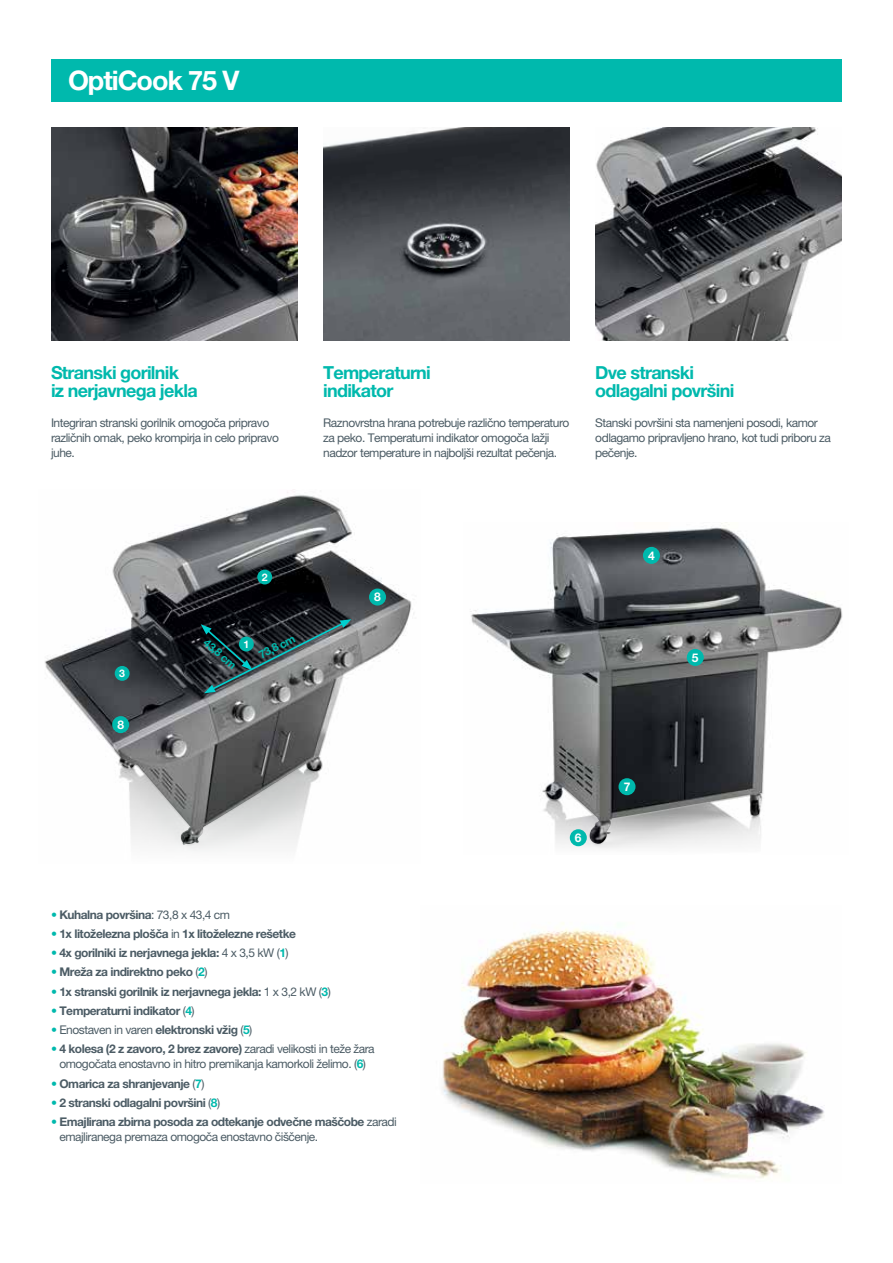
<style>
.page{position:relative;width:893px;height:1263px;background:#fff}
.page>*{position:absolute;margin:0;border:0;box-sizing:border-box;transform-origin:0 0}
.t1{font:700 27px "Helvetica Neue LT Pro";letter-spacing:-.04em;color:#fff}
.t2{font:700 18px/18px "Helvetica Neue LT Pro";letter-spacing:-.04em;color:#00b9ad}
.t3{font:12px/15px "Helvetica Neue LT Pro";letter-spacing:-.04em;color:#4c5c65}
.t4{font:700 12px "Helvetica Neue LT Pro";letter-spacing:-.04em;color:#4c5c65}
.t5{font:700 12px "Helvetica Neue LT Pro";color:#fff}
.t6{font:700 11.25px "Helvetica Neue LT Pro";color:#00b9ad}
.t7{font:700 10.5px "Helvetica Neue LT Pro";color:#fff}
.s1{color:#00b9ad}
.s2{font-weight:400}
.s3{font-weight:700;color:#00b9ad}
.s4{font-weight:700}
</style>
<div class="page">
<div style="left:51px;top:60px;width:791px;height:42px;background:#00b9ad"></div>
<img style="left:44px;top:489px;width:370px;height:362px">
<div style="left:115px;top:666px;width:15px;height:15px;background:#00b9ad;border-radius:50%"></div>
<svg style="left:201px;top:619px;width:150px;height:74px;background:#515e61"></svg>
<div style="left:369px;top:588px;width:17px;height:17px;background:#00b9ad;border-radius:50%"></div>
<div style="left:112px;top:716px;width:17px;height:17px;background:#00b9ad;border-radius:50%"></div>
<img style="left:473px;top:529px;width:368px;height:315px">
<div style="left:618px;top:778px;width:17px;height:17px;background:#00b9ad;border-radius:50%"></div>
<div style="left:570px;top:829px;width:17px;height:17px;background:#00b9ad;border-radius:50%"></div>
<div style="left:687px;top:649px;width:17px;height:17px;background:#00b9ad;border-radius:50%"></div>
<div style="left:643px;top:547px;width:17px;height:17px;background:#00b9ad;border-radius:50%"></div>
<img style="left:595px;top:128px;width:247px;height:212px">
<img style="left:323px;top:128px;width:247px;height:212px">
<img style="left:51px;top:128px;width:247px;height:212px">
<img style="left:442px;top:922px;width:383px;height:257px">
<div style="left:257px;top:570px;width:15px;height:14px;background:#00b9ad;border-radius:50%"></div>
<h1 class="t1" style="left:68px;top:64px;width:173px">OptiCook 75 V</h1>
<h2 class="t2" style="left:51px;top:363px;width:148px">Stranski gorilnik<br>iz nerjavnega jekla</h2>
<p class="t3" style="left:51px;top:415px;width:229px">Integriran stranski gorilnik omogoča pripravo različnih omak, peko krompirja in celo pripravo juhe.</p>
<h2 class="t2" style="left:323px;top:363px;width:109px">Temperaturni indikator</h2>
<p class="t3" style="left:323px;top:415px;width:248px">Raznovrstna hrana potrebuje različno temperaturo za peko. Temperaturni indikator omogoča lažji nadzor temperature in najboljši rezultat pečenja.</p>
<h2 class="t2" style="left:595px;top:363px;width:141px">Dve stranski odlagalni površini</h2>
<p class="t3" style="left:595px;top:415px;width:237px">Stanski površini sta namenjeni posodi, kamor odlagamo pripravljeno hrano, kot tudi priboru za pečenje.</p>
<p class="t7" style="left:119px;top:667px;width:7px">3</p>
<p class="t5" style="left:117px;top:717px;width:8px">8</p>
<p class="t7" style="left:262px;top:570px;width:7px">2</p>
<p class="t6" style="left:210px;top:635px;width:41px;rotate:41deg">43,8 cm</p>
<p class="t7" style="left:243px;top:637px;width:7px">1</p>
<p class="t6" style="left:256px;top:649px;width:41px;rotate:-27deg">73,8 cm</p>
<p class="t5" style="left:374px;top:590px;width:8px">8</p>
<p class="t4" style="left:51px;top:907px;width:181px"><span class="s1">•</span> Kuhalna površina<span class="s2">: 73,8 x 43,4 cm</span></p>
<p class="t4" style="left:51px;top:926px;width:246px"><span class="s1">•</span> 1x litoželezna plošča <span class="s2">in</span> 1x litoželezne rešetke</p>
<p class="t4" style="left:51px;top:945px;width:239px"><span class="s1">•</span> 4x gorilniki iz nerjavnega jekla: <span class="s2">4 x 3,5 kW (</span><span class="s1">1</span><span class="s2">)</span></p>
<p class="t4" style="left:51px;top:965px;width:158px"><span class="s1">•</span> Mreža za indirektno peko <span class="s2">(</span><span class="s1">2</span><span class="s2">)</span></p>
<p class="t4" style="left:51px;top:984px;width:281px"><span class="s1">•</span> 1x stranski gorilnik iz nerjavnega jekla: <span class="s2">1 x 3,2 kW (</span><span class="s1">3</span><span class="s2">)</span></p>
<p class="t4" style="left:51px;top:1003px;width:145px"><span class="s1">•</span> Temperaturni indikator <span class="s2">(</span><span class="s1">4</span><span class="s2">)</span></p>
<p class="t3" style="left:51px;top:1022px;width:203px"><span class="s3">•</span> Enostaven in varen <span class="s4">elektronski vžig</span> (<span class="s3">5</span>)</p>
<p class="t3" style="left:51px;top:1041px;width:325px;text-align:center"><span class="s3">•</span> <span class="s4">4 kolesa (2 z zavoro, 2 brez zavore)</span> zaradi velikosti in teže žara omogočata enostavno in hitro premikanja kamorkoli želimo. (<span class="s3">6</span>)</p>
<p class="t4" style="left:51px;top:1076px;width:155px"><span class="s1">•</span> Omarica za shranjevanje <span class="s2">(</span><span class="s1">7</span><span class="s2">)</span></p>
<p class="t4" style="left:51px;top:1095px;width:171px"><span class="s1">•</span> 2 stranski odlagalni površini <span class="s2">(</span><span class="s1">8</span><span class="s2">)</span></p>
<p class="t3" style="left:59px;top:1114px;width:339px;text-indent:-8px"><span class="s3">•</span> <span class="s4">Emajlirana zbirna posoda za odtekanje odvečne maščobe</span> zaradi emajliranega premaza omogoča enostavno čiščenje.</p>
<p class="t5" style="left:648px;top:548px;width:8px">4</p>
<p class="t5" style="left:692px;top:650px;width:8px">5</p>
<p class="t5" style="left:575px;top:830px;width:8px">6</p>
<p class="t5" style="left:624px;top:779px;width:8px">7</p>
</div>
